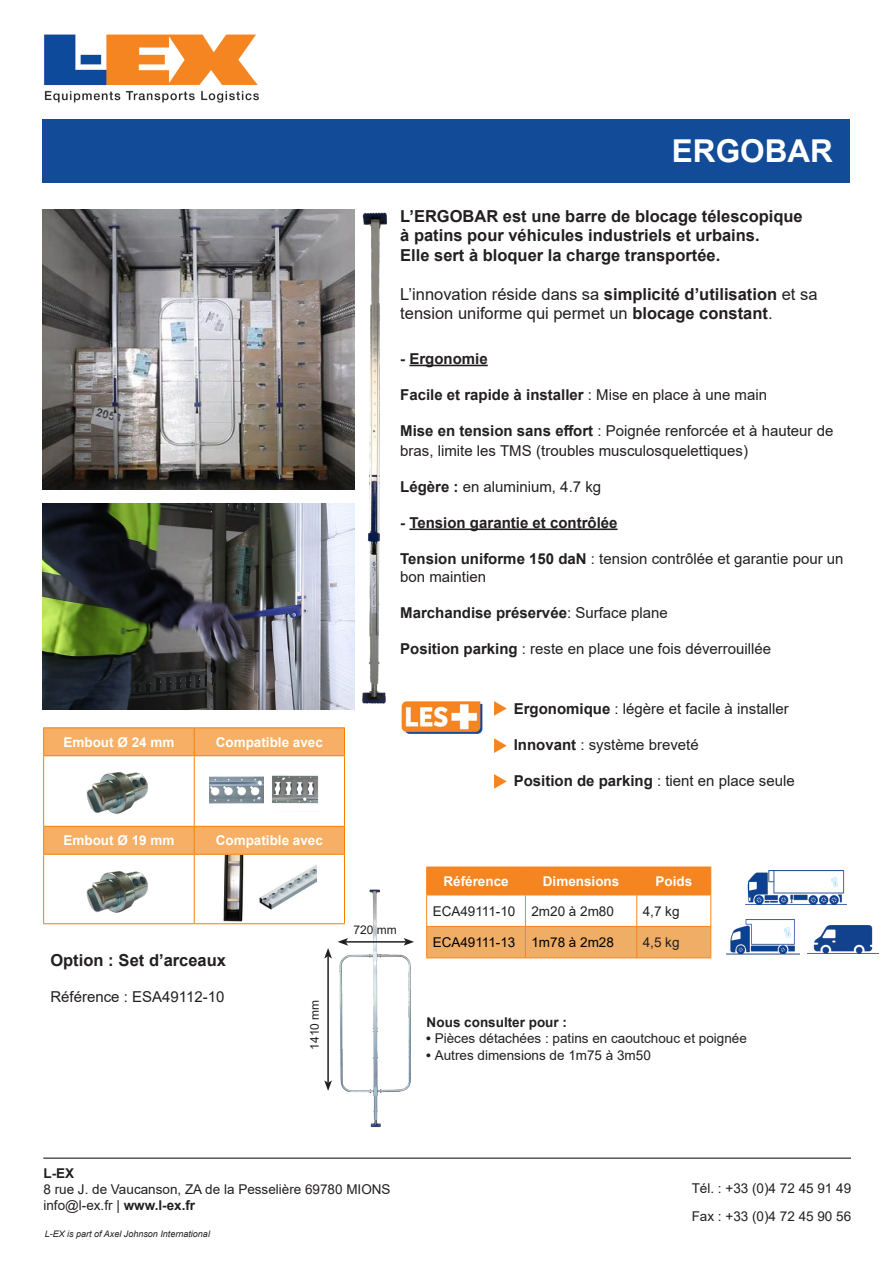
<style>
.page{position:relative;width:893px;height:1263px;background:#fff}
.page>*{position:absolute;margin:0;border:0;box-sizing:border-box;transform-origin:0 0}
.t1{font:700 31.5px "Arial";color:#fff}
.t2{font:700 16.5px/19.5px "Arial";color:#231f20}
.t3{font:16.5px/19.5px "Arial";color:#231f20}
.t4{font:15px/19.8px "Arial";color:#231f20}
.t5{font:700 15px "Arial";color:#231f20}
.t6{font:13.5px "Arial";color:#231f20}
.t7{font:700 13.5px "Arial";color:#fff}
.t8{font:700 13.5px "Arial";color:#231f20}
.t9{font:13.5px "Arial";color:#000001}
.t10{font:12px "Arial";color:#231f20}
.t11{font:italic 9px "Arial";color:#231f20}
.s1{font-weight:700}
.s2{font-weight:400}
</style>
<div class="page">
<div style="left:43px;top:119px;width:807px;height:64px;background:#124c99"></div>
<svg style="left:494px;top:701px;width:13px;height:15px"></svg>
<svg style="left:494px;top:738px;width:13px;height:15px"></svg>
<img style="left:43px;top:210px;width:311px;height:280px">
<hr style="left:409px;top:365px;width:79px;height:1px;background:#231f20">
<hr style="left:409px;top:528px;width:208px;height:2px;background:#231f20">
<img style="left:43px;top:503px;width:311px;height:206px">
<img style="left:327px;top:889px;width:84px;height:238px">
<hr style="left:346px;top:941px;width:60px;height:1px;background:#231f20">
<svg style="left:338px;top:938px;width:10px;height:8px"></svg>
<svg style="left:404px;top:938px;width:10px;height:8px"></svg>
<hr style="left:327px;top:956px;width:2px;height:127px;background:#231f20">
<svg style="left:324px;top:948px;width:8px;height:10px"></svg>
<svg style="left:324px;top:1080px;width:8px;height:11px"></svg>
<svg style="left:494px;top:774px;width:13px;height:15px"></svg>
<img style="left:745px;top:871px;width:102px;height:34px">
<img style="left:807px;top:925px;width:72px;height:29px">
<img style="left:726px;top:919px;width:73px;height:36px">
<img style="left:362px;top:212px;width:25px;height:492px">
<hr style="left:194px;top:727px;width:151px;height:1px;background:#f78003">
<hr style="left:344px;top:756px;width:1px;height:70px;background:#f78003">
<hr style="left:194px;top:854px;width:151px;height:1px;background:#f78003">
<hr style="left:344px;top:855px;width:1px;height:68px;background:#f78003">
<hr style="left:194px;top:923px;width:151px;height:1px;background:#f78003">
<hr style="left:43px;top:727px;width:151px;height:1px;background:#f78003">
<div style="left:43px;top:728px;width:302px;height:28px;background:#f6af65"></div>
<hr style="left:43px;top:755px;width:151px;height:1px;background:#f78003">
<hr style="left:43px;top:756px;width:1px;height:70px;background:#f78003">
<hr style="left:194px;top:756px;width:1px;height:70px;background:#f78003">
<svg style="left:43px;top:826px;width:302px;height:28px;background:#f6ad60"></svg>
<hr style="left:43px;top:854px;width:151px;height:1px;background:#f78003">
<hr style="left:43px;top:855px;width:1px;height:68px;background:#f78003">
<hr style="left:194px;top:855px;width:1px;height:68px;background:#f78003">
<hr style="left:43px;top:923px;width:151px;height:1px;background:#f78003">
<div style="left:427px;top:927px;width:283px;height:30px;background:#efad66"></div>
<div style="left:426px;top:867px;width:285px;height:27px;background:#f58520"></div>
<hr style="left:426px;top:894px;width:99px;height:1px;background:#f58520">
<hr style="left:426px;top:895px;width:1px;height:31px;background:#f58520">
<hr style="left:426px;top:926px;width:99px;height:1px;background:#f58520">
<hr style="left:426px;top:927px;width:1px;height:30px;background:#f58520">
<hr style="left:426px;top:957px;width:99px;height:1px;background:#f58520">
<hr style="left:525px;top:894px;width:112px;height:1px;background:#f58520">
<hr style="left:525px;top:895px;width:1px;height:31px;background:#f58520">
<hr style="left:525px;top:926px;width:112px;height:1px;background:#f58520">
<hr style="left:525px;top:927px;width:1px;height:30px;background:#f58520">
<hr style="left:525px;top:957px;width:112px;height:1px;background:#f58520">
<hr style="left:637px;top:894px;width:74px;height:1px;background:#f58520">
<hr style="left:636px;top:895px;width:1px;height:31px;background:#f58520">
<hr style="left:710px;top:895px;width:1px;height:31px;background:#f58520">
<hr style="left:637px;top:926px;width:74px;height:1px;background:#f58520">
<hr style="left:636px;top:927px;width:1px;height:30px;background:#f58520">
<hr style="left:710px;top:927px;width:1px;height:30px;background:#f58520">
<hr style="left:637px;top:957px;width:74px;height:1px;background:#f58520">
<img style="left:74px;top:756px;width:86px;height:58px">
<img style="left:74px;top:854px;width:86px;height:59px">
<img style="left:210px;top:776px;width:53px;height:28px">
<img style="left:272px;top:775px;width:47px;height:29px">
<img style="left:223px;top:856px;width:21px;height:65px">
<img style="left:259px;top:865px;width:57px;height:45px">
<img style="left:44px;top:34px;width:215px;height:69px">
<img style="left:401px;top:701px;width:82px;height:32px">
<hr style="left:43px;top:1157px;width:808px;height:2px;background:#231f20">
<p class="t1" style="left:672px;top:129px;width:162px">ERGOBAR</p>
<p class="t7" style="left:63px;top:732px;width:113px">Embout Ø 24 mm</p>
<p class="t7" style="left:216px;top:732px;width:109px">Compatible avec</p>
<p class="t7" style="left:63px;top:831px;width:113px">Embout Ø 19 mm</p>
<p class="t7" style="left:216px;top:831px;width:109px">Compatible avec</p>
<p class="t2" style="left:50px;top:950px;width:177px">Option : Set d’arceaux</p>
<p class="t4" style="left:50px;top:986px;width:175px">Référence : ESA49112-10</p>
<p class="t10" style="left:306px;top:1050px;width:52px;rotate:-90deg">1410 mm</p>
<p class="t2" style="left:400px;top:206px;width:404px">L’ERGOBAR est une barre de blocage télescopique à patins pour véhicules industriels et urbains.<br>Elle sert à bloquer la charge transportée.</p>
<p class="t3" style="left:400px;top:284px;width:419px">L’innovation réside dans sa <span class="s1">simplicité d’utilisation</span> et sa tension uniforme qui permet un <span class="s1">blocage constant</span>.</p>
<p class="t5" style="left:400px;top:348px;width:89px">- Ergonomie</p>
<p class="t5" style="left:400px;top:384px;width:368px">Facile et rapide à installer <span class="s2">: Mise en place à une main</span></p>
<p class="t4" style="left:400px;top:421px;width:435px"><span class="s1">Mise en tension sans effort</span> : Poignée renforcée et à hauteur de bras, limite les TMS (troubles musculosquelettiques)</p>
<p class="t4" style="left:400px;top:476px;width:202px"><span class="s1">Légère :</span> en aluminium, 4.7 kg</p>
<p class="t5" style="left:400px;top:512px;width:219px">- Tension garantie et contrôlée</p>
<p class="t4" style="left:400px;top:549px;width:445px;line-height:18px"><span class="s1">Tension uniforme 150 daN</span> : tension contrôlée et garantie pour un bon maintien</p>
<p class="t5" style="left:400px;top:602px;width:269px">Marchandise préservée<span class="s2">: Surface plane</span></p>
<p class="t4" style="left:400px;top:638px;width:372px"><span class="s1">Position parking</span> : reste en place une fois déverrouillée</p>
<p class="t4" style="left:514px;top:699px;width:277px"><span class="s1">Ergonomique</span> : légère et facile à installer</p>
<p class="t4" style="left:514px;top:735px;width:187px"><span class="s1">Innovant</span> : système breveté</p>
<p class="t4" style="left:514px;top:771px;width:282px"><span class="s1">Position de parking</span> : tient en place seule</p>
<p class="t10" style="left:353px;top:921px;width:45px">720 mm</p>
<p class="t7" style="left:443px;top:872px;width:67px">Référence</p>
<p class="t7" style="left:543px;top:872px;width:78px">Dimensions</p>
<p class="t7" style="left:655px;top:872px;width:38px">Poids</p>
<p class="t6" style="left:433px;top:901px;width:84px">ECA49111-10</p>
<p class="t6" style="left:531px;top:901px;width:84px">2m20 à 2m80</p>
<p class="t6" style="left:643px;top:901px;width:38px">4,7 kg</p>
<p class="t9" style="left:433px;top:933px;width:84px">ECA49111-13</p>
<p class="t9" style="left:531px;top:933px;width:84px">1m78 à 2m28</p>
<p class="t6" style="left:643px;top:933px;width:38px">4,5 kg</p>
<p class="t8" style="left:426px;top:1013px;width:142px">Nous consulter pour :</p>
<p class="t6" style="left:426px;top:1029px;width:322px"><span class="s1">•</span> Pièces détachées : patins en caoutchouc et poignée</p>
<p class="t6" style="left:426px;top:1045px;width:226px"><span class="s1">•</span> Autres dimensions de 1m75 à 3m50</p>
<p class="t8" style="left:43px;top:1163px;width:32px">L-EX</p>
<p class="t6" style="left:43px;top:1180px;width:349px">8 rue J. de Vaucanson, ZA de la Pesselière 69780 MIONS</p>
<p class="t6" style="left:43px;top:1196px;width:153px">info@l-ex.fr | <span class="s1">www.l-ex.fr</span></p>
<p class="t11" style="left:45px;top:1228px;width:167px">L-EX is part of Axel Johnson International</p>
<p class="t6" style="left:692px;top:1179px;width:161px">Tél. : +33 (0)4 72 45 91 49</p>
<p class="t6" style="left:692px;top:1206px;width:161px">Fax : +33 (0)4 72 45 90 56</p>
</div>
